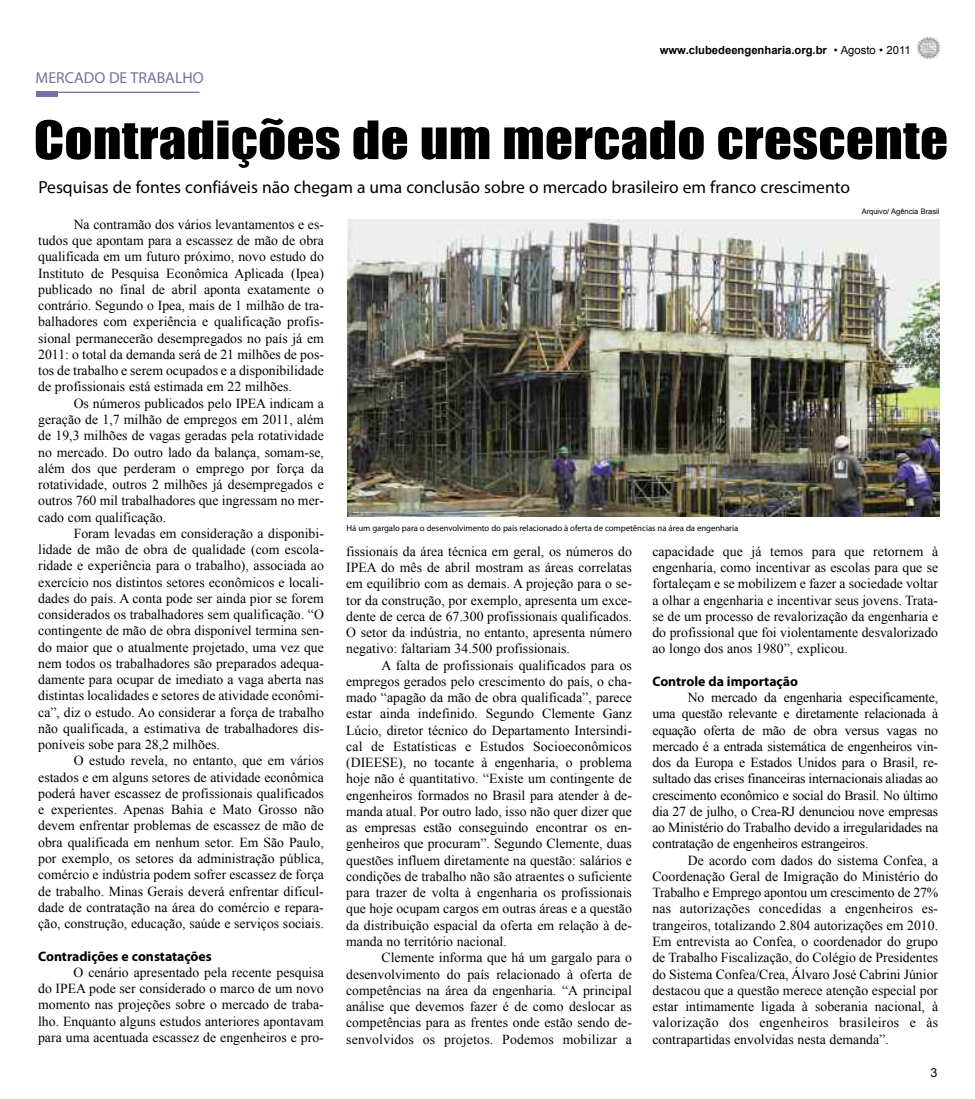
<style>
.page{position:relative;width:975px;height:1099px;background:#fff}
.page>*{position:absolute;margin:0;border:0;box-sizing:border-box;transform-origin:0 0}
.t1{font:48.75px "Impact";letter-spacing:.005em;color:#000;scale:1.12 1}
.t2{font:17.5px "Myriad Pro";color:#000}
.t3{font:15.88px "Myriad Pro";color:#7770a3}
.t4{font:13.75px/16.2px "Times New Roman";color:#000;text-align:justify}
.t5{font:700 13.75px "Myriad Pro";color:#000}
.t6{font:12.5px "Arial";color:#000}
.t7{font:700 11.25px "Arial";color:#000}
.t8{font:8.75px "Myriad Pro";letter-spacing:-.005em;color:#000}
.t9{font:7.5px "Arial";color:#000}
.s1{font-weight:400}
</style>
<div class="page">
<hr style="left:37px;top:92px;width:162px;height:1px;background:#7770a3">
<div style="left:37px;top:92px;width:21px;height:5px;background:#7770a3"></div>
<img style="left:917px;top:37px;width:23px;height:22px">
<img style="left:347px;top:219px;width:592px;height:297px">
<p class="t3" style="left:36px;top:72px;width:170px">MERCADO DE TRABALHO</p>
<p class="t7" style="left:659px;top:44px;width:252px">www.clubedeengenharia.org.br <span class="s1">• Agosto • 2011</span></p>
<h1 class="t1" style="left:34px;top:110px;width:817px">Contradições de um mercado crescente</h1>
<p class="t2" style="left:38px;top:181px;width:813px">Pesquisas de fontes confiáveis não chegam a uma conclusão sobre o mercado brasileiro em franco crescimento</p>
<p class="t9" style="left:861px;top:207px;width:79px">Arquivo/ Agência Brasil</p>
<p class="t4" style="left:38px;top:216px;width:287px;text-indent:35px">Na contramão dos vários levantamentos e es&shy;tudos que apontam para a escassez de mão de obra qualificada em um futuro próximo, novo estudo do Instituto de Pesquisa Econômica Aplicada (Ipea) publicado no final de abril aponta exatamente o contrário. Segundo o Ipea, mais de 1 milhão de tra&shy;balhadores com experiência e qualificação profis&shy;sional permanecerão desempregados no país já em 2011: o total da demanda será de 21 milhões de pos&shy;tos de trabalho e serem ocupados e a disponibilidade de profissionais está estimada em 22 milhões.</p>
<p class="t4" style="left:38px;top:395px;width:287px;text-indent:35px">Os números publicados pelo IPEA indicam a geração de 1,7 milhão de empregos em 2011, além de 19,3 milhões de vagas geradas pela rotatividade no mercado. Do outro lado da balança, somam-se, além dos que perderam o emprego por força da rotatividade, outros 2 milhões já desempregados e outros 760 mil trabalhadores que ingressam no mer&shy;cado com qualificação.</p>
<p class="t4" style="left:38px;top:525px;width:287px;text-indent:35px">Foram levadas em consideração a disponibi&shy;lidade de mão de obra de qualidade (com escola&shy;ridade e experiência para o trabalho), associada ao exercício nos distintos setores econômicos e locali&shy;dades do país. A conta pode ser ainda pior se forem considerados os trabalhadores sem qualificação. “O contingente de mão de obra disponível termina sen&shy;do maior que o atualmente projetado, uma vez que nem todos os trabalhadores são preparados adequa&shy;damente para ocupar de imediato a vaga aberta nas distintas localidades e setores de atividade econômi&shy;ca”, diz o estudo. Ao considerar a força de trabalho não qualificada, a estimativa de trabalhadores dis&shy;poníveis sobe para 28,2 milhões.</p>
<p class="t4" style="left:38px;top:752px;width:287px;text-indent:36px">O estudo revela, no entanto, que em vários estados e em alguns setores de atividade econômica poderá haver escassez de profissionais qualificados e experientes. Apenas Bahia e Mato Grosso não devem enfrentar problemas de escassez de mão de obra qualificada em nenhum setor. Em São Paulo, por exemplo, os setores da administração pública, comércio e indústria podem sofrer escassez de força de trabalho. Minas Gerais deverá enfrentar dificul&shy;dade de contratação na área do comércio e repara&shy;ção, construção, educação, saúde e serviços sociais.</p>
<p class="t5" style="left:38px;top:950px;width:175px">Contradições e constatações</p>
<p class="t4" style="left:38px;top:964px;width:287px;text-indent:35px">O cenário apresentado pela recente pesquisa do IPEA pode ser considerado o marco de um novo momento nas projeções sobre o mercado de traba&shy;lho. Enquanto alguns estudos anteriores apontavam para uma acentuada escassez de engenheiros e pro-</p>
<p class="t8" style="left:346px;top:524px;width:393px">Há um gargalo para o desenvolvimento do país relacionado à oferta de competências na área da engenharia</p>
<p class="t4" style="left:346px;top:543px;width:287px">fissionais da área técnica em geral, os números do IPEA do mês de abril mostram as áreas correlatas em equilíbrio com as demais. A projeção para o se&shy;tor da construção, por exemplo, apresenta um exce&shy;dente de cerca de 67.300 profissionais qualificados.<br>O setor da indústria, no entanto, apresenta número negativo: faltariam 34.500 profissionais.</p>
<p class="t4" style="left:346px;top:656px;width:287px;text-indent:35px">A falta de profissionais qualificados para os empregos gerados pelo crescimento do país, o cha&shy;mado “apagão da mão de obra qualificada”, parece estar ainda indefinido. Segundo Clemente Ganz Lúcio, diretor técnico do Departamento Intersindi&shy;cal de Estatísticas e Estudos Socioeconômicos (DIEESE), no tocante à engenharia, o problema hoje não é quantitativo. “Existe um contingente de engenheiros formados no Brasil para atender à de&shy;manda atual. Por outro lado, isso não quer dizer que as empresas estão conseguindo encontrar os en&shy;genheiros que procuram”. Segundo Clemente, duas questões influem diretamente na questão: salários e condições de trabalho não são atraentes o suficiente para trazer de volta à engenharia os profissionais que hoje ocupam cargos em outras áreas e a questão da distribuição espacial da oferta em relação à de&shy;manda no território nacional.</p>
<p class="t4" style="left:346px;top:949px;width:287px;text-indent:35px">Clemente informa que há um gargalo para o desenvolvimento do país relacionado à oferta de competências na área da engenharia. “A principal análise que devemos fazer é de como deslocar as competências para as frentes onde estão sendo de&shy;senvolvidos os projetos. Podemos mobilizar a</p>
<p class="t4" style="left:652px;top:543px;width:287px">capacidade que já temos para que retornem à engenharia, como incentivar as escolas para que se fortaleçam e se mobilizem e fazer a sociedade voltar a olhar a engenharia e incentivar seus jovens. Trata&shy;se de um processo de revalorização da engenharia e do profissional que foi violentamente desvalorizado ao longo dos anos 1980”, explicou.</p>
<p class="t5" style="left:652px;top:676px;width:147px">Controle da importação</p>
<p class="t4" style="left:652px;top:689px;width:287px;text-indent:35px">No mercado da engenharia especificamente, uma questão relevante e diretamente relacionada à equação oferta de mão de obra versus vagas no mercado é a entrada sistemática de engenheiros vin&shy;dos da Europa e Estados Unidos para o Brasil, re&shy;sultado das crises financeiras internacionais aliadas ao crescimento econômico e social do Brasil. No último dia 27 de julho, o Crea-RJ denunciou nove empresas ao Ministério do Trabalho devido a irregularidades na contratação de engenheiros estrangeiros.</p>
<p class="t4" style="left:652px;top:851px;width:287px;text-indent:35px">De acordo com dados do sistema Confea, a Coordenação Geral de Imigração do Ministério do Trabalho e Emprego apontou um crescimento de 27% nas autorizações concedidas a engenheiros es&shy;trangeiros, totalizando 2.804 autorizações em 2010.<br>Em entrevista ao Confea, o coordenador do grupo de Trabalho Fiscalização, do Colégio de Presidentes do Sistema Confea/Crea, Álvaro José Cabrini Júnior destacou que a questão merece atenção especial por estar intimamente ligada à soberania nacional, à valorização dos engenheiros brasileiros e às contrapartidas envolvidas nesta demanda”.</p>
<p class="t6" style="left:930px;top:1065px;width:8px">3</p>
</div>
